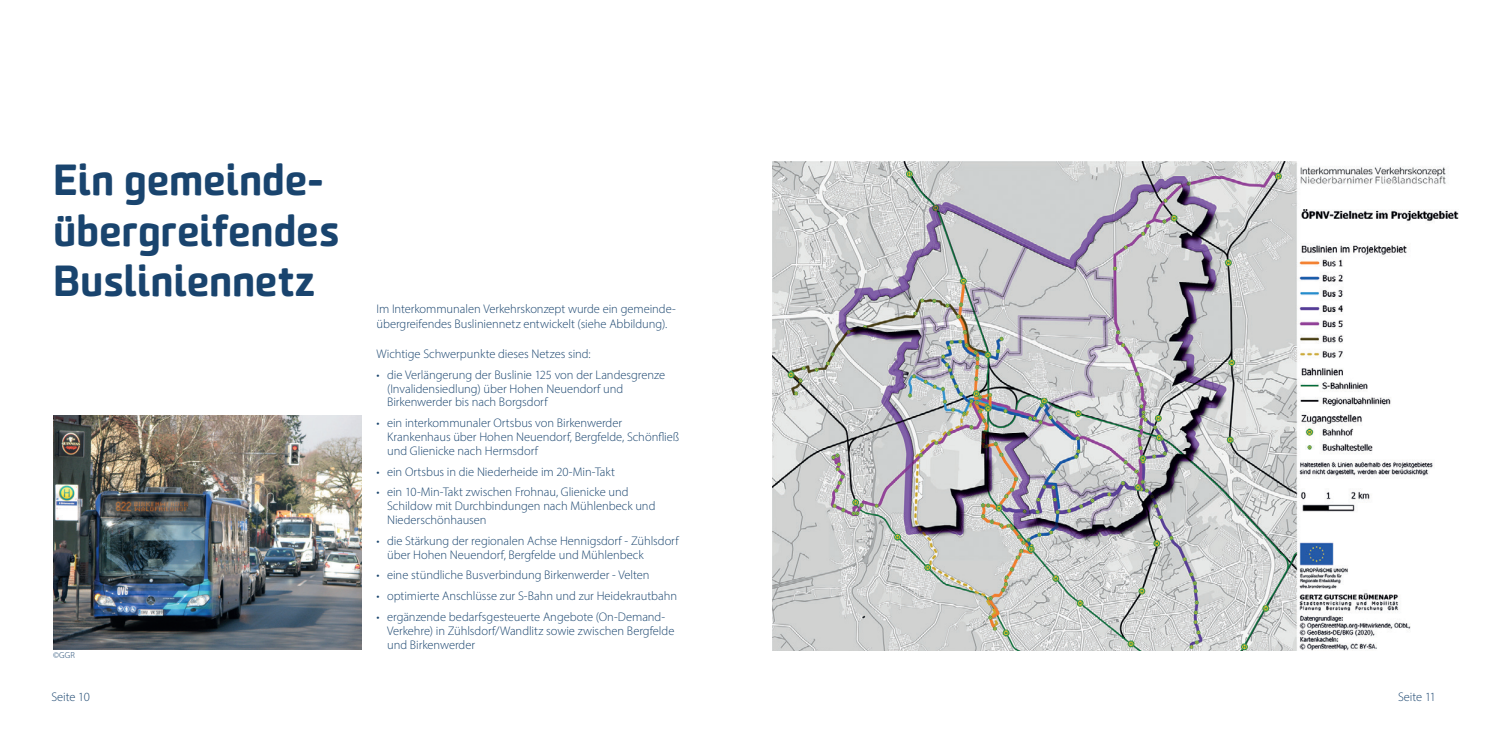
<style>
.page{position:relative;width:1489px;height:745px;background:#fff}
.page>*{position:absolute;margin:0;border:0;box-sizing:border-box;transform-origin:0 0}
.t1{font:900 42.25px/50.8px "Sommet Rounded";letter-spacing:-.01em;color:#19446e}
.t2{font:300 12.5px/13.8px "Myriad Pro";letter-spacing:-.005em;color:#19446e}
.t3{font:300 8.75px "Myriad Pro";color:#19446e}
</style>
<div class="page">
<img style="left:772px;top:161px;width:687px;height:488px">
<img style="left:53px;top:415px;width:308px;height:233px">
<h1 class="t1" style="left:53px;top:153px;width:288px">Ein gemeinde&shy;übergreifendes<br>Busliniennetz</h1>
<p class="t2" style="left:376px;top:301px;width:301px;line-height:15px">Im Interkommunalen Verkehrskonzept wurde ein gemeinde&shy;übergreifendes Busliniennetz entwickelt (siehe Abbildung).</p>
<p class="t2" style="left:376px;top:346px;width:216px">Wichtige Schwerpunkte dieses Netzes sind:</p>
<p class="t2" style="left:387px;top:367px;width:279px;text-indent:-11px">• die Verlängerung der Buslinie 125 von der Landesgrenze (Invalidensiedlung) über Hohen Neuendorf und<br>Birkenwerder bis nach Borgsdorf</p>
<p class="t2" style="left:387px;top:416px;width:294px;text-indent:-11px">• ein interkommunaler Ortsbus von Birkenwerder<br>Krankenhaus über Hohen Neuendorf, Bergfelde, Schönfließ und Glienicke nach Hermsdorf</p>
<p class="t2" style="left:376px;top:464px;width:240px">• ein Ortsbus in die Niederheide im 20-Min-Takt</p>
<p class="t2" style="left:387px;top:485px;width:270px;text-indent:-11px">• ein 10-Min-Takt zwischen Frohnau, Glienicke und<br>Schildow mit Durchbindungen nach Mühlenbeck und<br>Niederschönhausen</p>
<p class="t2" style="left:387px;top:533px;width:293px;text-indent:-11px">• die Stärkung der regionalen Achse Hennigsdorf - Zühlsdorf über Hohen Neuendorf, Bergfelde und Mühlenbeck</p>
<p class="t2" style="left:376px;top:568px;width:274px">• eine stündliche Busverbindung Birkenwerder - Velten</p>
<p class="t2" style="left:376px;top:588px;width:302px">• optimierte Anschlüsse zur S-Bahn und zur Heidekrautbahn</p>
<p class="t2" style="left:387px;top:609px;width:289px;text-indent:-11px">• ergänzende bedarfsgesteuerte Angebote (On-Demand-<br>Verkehre) in Zühlsdorf/Wandlitz sowie zwischen Bergfelde und Birkenwerder</p>
<p class="t3" style="left:53px;top:649px;width:23px">©GGR</p>
<p class="t2" style="left:51px;top:689px;width:40px">Seite 10</p>
<p class="t2" style="left:1397px;top:689px;width:39px">Seite 11</p>
</div>
